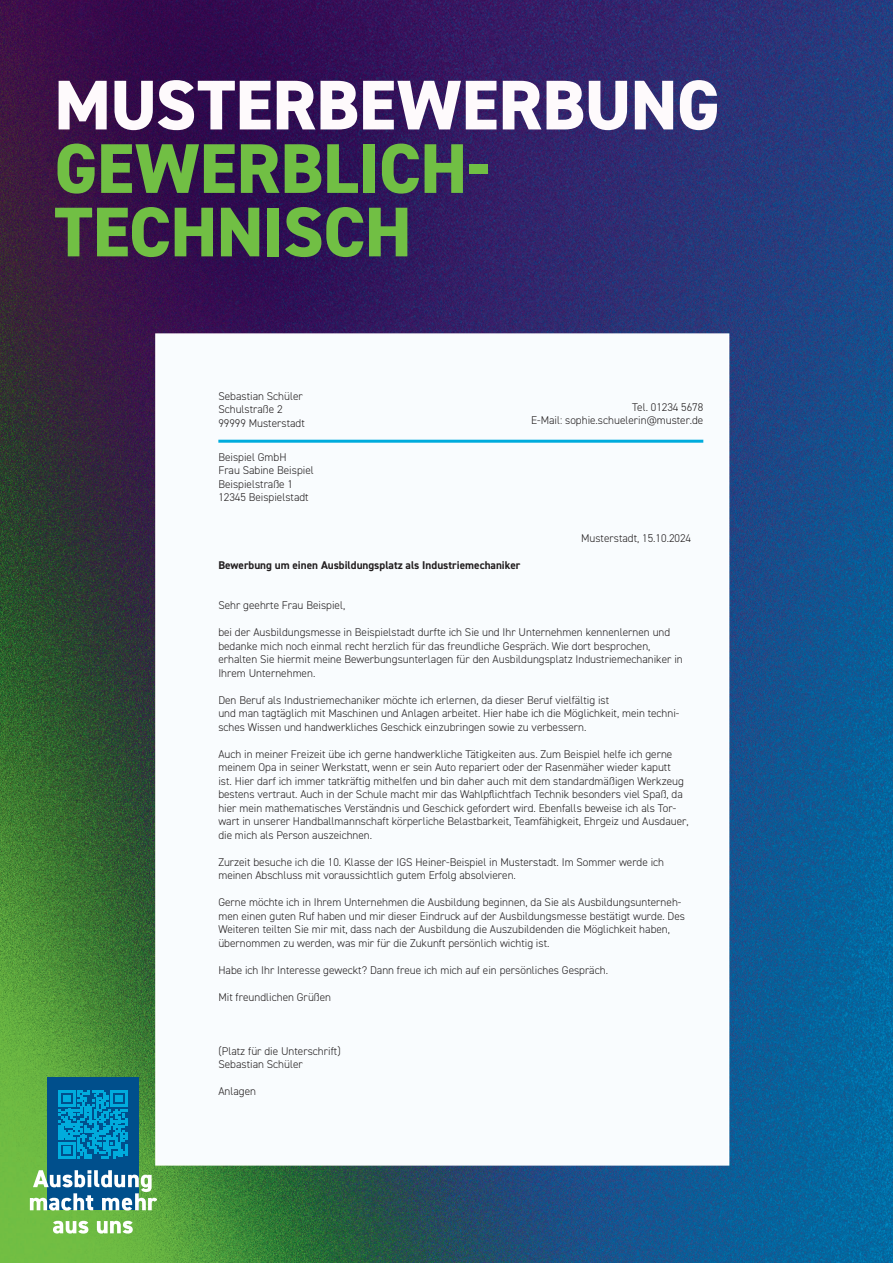
<style>
.page{position:relative;width:893px;height:1263px;background:#fff}
.page>*{position:absolute;margin:0;border:0;box-sizing:border-box;transform-origin:0 0}
.t1{font:800 70.5px/63.4px "DIN2014";letter-spacing:-.01em;color:#71bf44}
.t2{font:800 70.5px "DIN2014";letter-spacing:-.005em;color:#fefafc}
.t3{font:300 11.25px/13.5px "DIN2014";color:#231f20}
.t4{font:700 11.25px "DIN2014";color:#231f20}
</style>
<div class="page">
<img style="left:0;top:0;width:893px;height:1263px">
<div style="left:155px;top:333px;width:574px;height:832px;background:#f9fcfe;border:2px solid #fff"></div>
<hr style="left:218px;top:440px;width:485px;height:3px;background:#00acdd">
<div style="left:47px;top:1077px;width:92px;height:133px;background:#004f8c"></div>
<svg style="left:53px;top:1221px;width:80px;height:12px"></svg>
<svg style="left:30px;top:1170px;width:127px;height:40px"></svg>
<svg style="left:59px;top:1090px;width:68px;height:68px"></svg>
<h1 class="t2" style="left:54px;top:58px;width:667px">MUSTERBEWERBUNG</h1>
<h1 class="t1" style="left:54px;top:137px;width:437px">GEWERBLICH-<br>TECHNISCH</h1>
<p class="t3" style="left:218px;top:389px;width:88px">Sebastian Schüler<br>Schulstraße 2<br>99999 Musterstadt</p>
<p class="t3" style="left:218px;top:450px;width:97px">Beispiel GmbH<br>Frau Sabine Beispiel<br>Beispielstraße 1<br>12345 Beispielstadt</p>
<p class="t3" style="left:531px;top:400px;width:174px;text-align:right">Tel. 01234 5678<br>E-Mail: sophie.schuelerin@muster.de</p>
<p class="t3" style="left:581px;top:531px;width:112px">Musterstadt, 15.10.2024</p>
<p class="t4" style="left:218px;top:557px;width:304px">Bewerbung um einen Ausbildungsplatz als Industriemechaniker</p>
<p class="t3" style="left:218px;top:599px;width:128px">Sehr geehrte Frau Beispiel,</p>
<p class="t3" style="left:218px;top:626px;width:466px">bei der Ausbildungsmesse in Beispielstadt durfte ich Sie und Ihr Unternehmen kennenlernen und bedanke mich noch einmal recht herzlich für das freundliche Gespräch. Wie dort besprochen, erhalten Sie hiermit meine Bewerbungsunterlagen für den Ausbildungsplatz Industriemechaniker in Ihrem Unternehmen.</p>
<p class="t3" style="left:218px;top:693px;width:463px">Den Beruf als Industriemechaniker möchte ich erlernen, da dieser Beruf vielfältig ist<br>und man tagtäglich mit Maschinen und Anlagen arbeitet. Hier habe ich die Möglichkeit, mein techni&shy;sches Wissen und handwerkliches Geschick einzubringen sowie zu verbessern.</p>
<p class="t3" style="left:218px;top:747px;width:472px">Auch in meiner Freizeit übe ich gerne handwerkliche Tätigkeiten aus. Zum Beispiel helfe ich gerne meinem Opa in seiner Werkstatt, wenn er sein Auto repariert oder der Rasenmäher wieder kaputt<br>ist. Hier darf ich immer tatkräftig mithelfen und bin daher auch mit dem standardmäßigen Werkzeug bestens vertraut. Auch in der Schule macht mir das Wahlpflichtfach Technik besonders viel Spaß, da hier mein mathematisches Verständnis und Geschick gefordert wird. Ebenfalls beweise ich als Tor&shy;wart in unserer Handballmannschaft körperliche Belastbarkeit, Teamfähigkeit, Ehrgeiz und Ausdauer, die mich als Person auszeichnen.</p>
<p class="t3" style="left:218px;top:855px;width:447px">Zurzeit besuche ich die 10. Klasse der IGS Heiner-Beispiel in Musterstadt. Im Sommer werde ich meinen Abschluss mit voraussichtlich gutem Erfolg absolvieren.</p>
<p class="t3" style="left:218px;top:896px;width:468px">Gerne möchte ich in Ihrem Unternehmen die Ausbildung beginnen, da Sie als Ausbildungsunterneh&shy;men einen guten Ruf haben und mir dieser Eindruck auf der Ausbildungsmesse bestätigt wurde. Des Weiteren teilten Sie mir mit, dass nach der Ausbildung die Auszubildenden die Möglichkeit haben, übernommen zu werden, was mir für die Zukunft persönlich wichtig ist.</p>
<p class="t3" style="left:218px;top:963px;width:391px">Habe ich Ihr Interesse geweckt? Dann freue ich mich auf ein persönliches Gespräch.</p>
<p class="t3" style="left:218px;top:990px;width:114px">Mit freundlichen Grüßen</p>
<p class="t3" style="left:218px;top:1044px;width:124px">(Platz für die Unterschrift)<br>Sebastian Schüler</p>
<p class="t3" style="left:218px;top:1085px;width:39px">Anlagen</p>
</div>
